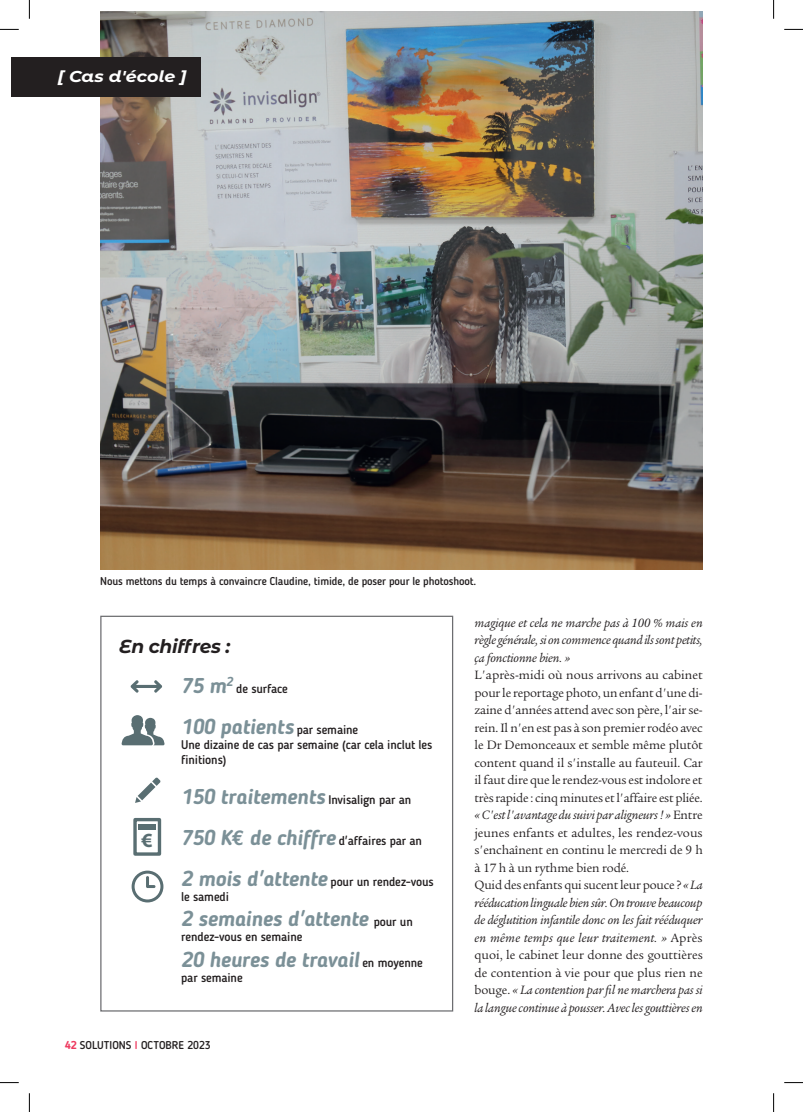
<style>
.page{position:relative;width:803px;height:1112px;background:#fff}
.page>*{position:absolute;margin:0;border:0;box-sizing:border-box;transform-origin:0 0}
.t1{font:italic 700 21.25px "Blogger Sans";letter-spacing:-.01em;color:#7b9097}
.t2{font:700 20.12px "Myriad Pro";color:#596e72}
.t3{font:italic 700 18.75px "Montserrat Alternates";letter-spacing:-.01em;color:#231f20}
.t4{font:700 18.5px "Myriad Pro";color:#596e72}
.t5{font:italic 700 15.75px "Montserrat Alternates";letter-spacing:-.005em;color:#fff;scale:1.11 1}
.t6{font:13.12px/17.5px "Legacy Serif Std";letter-spacing:-.01em;color:#231f20}
.t7{font:italic 13.12px/17.5px "Legacy Serif Std";letter-spacing:-.015em;color:#231f20;text-align:justify}
.t8{font:500 12.5px/15px "Blogger Sans";letter-spacing:-.01em;color:#231f20}
.t9{font:500 11.25px "Blogger Sans";letter-spacing:-.01em;color:#231f20}
.s1{font-style:italic}
.s2{font-weight:500;font-style:normal;font-size:12.5px;color:#231f20}
.s3{font-weight:700;font-style:italic;font-size:21.25px;color:#7b9097}
.s4{font-family:"Euro Mono";font-weight:700;font-size:21.25px;color:#7b9097}
.s5{font-weight:700;color:#ee3b60}
.s6{color:#ee3b60}
</style>
<div class="page">
<img style="left:100px;top:12px;width:603px;height:557px">
<div style="left:100px;top:615px;width:353px;height:396px;border:1px solid #6c6d70"></div>
<svg style="left:122px;top:715px;width:42px;height:30px"></svg>
<svg style="left:131px;top:870px;width:32px;height:32px"></svg>
<svg style="left:130px;top:680px;width:32px;height:12px"></svg>
<svg style="left:135px;top:777px;width:26px;height:25px"></svg>
<div style="left:133px;top:817px;width:28px;height:38px;border:3px solid #596e72"></div>
<div style="left:139px;top:823px;width:17px;height:6px;background:#596e72"></div>
<div style="left:12px;top:58px;width:189px;height:39px;background:#231f20"></div>
<svg style="left:0;top:29px;width:19px;height:1px"></svg>
<svg style="left:784px;top:29px;width:19px;height:1px"></svg>
<svg style="left:0;top:1082px;width:19px;height:1px"></svg>
<svg style="left:784px;top:1082px;width:19px;height:1px"></svg>
<svg style="left:29px;top:0;width:1px;height:19px"></svg>
<svg style="left:29px;top:1093px;width:1px;height:18px"></svg>
<svg style="left:773px;top:0;width:1px;height:19px"></svg>
<svg style="left:773px;top:1093px;width:1px;height:18px"></svg>
<p class="t5" style="left:58px;top:65px;width:118px">[ Cas d'école ]</p>
<p class="t9" style="left:100px;top:574px;width:378px">Nous mettons du temps à convaincre Claudine, timide, de poser pour le photoshoot.</p>
<p class="t7" style="left:474px;top:613px;width:230px">magique et cela ne marche pas à 100 % mais en règle générale, si on commence quand ils sont petits, ça fonctionne bien. »</p>
<p class="t6" style="left:474px;top:666px;width:230px">L'après-midi où nous arrivons au cabinet pour le reportage photo, un enfant d'une di&shy;zaine d'années attend avec son père, l'air se&shy;rein. Il n'en est pas à son premier rodéo avec le Dr Demonceaux et semble même plutôt content quand il s'installe au fauteuil. Car il faut dire que le rendez-vous est indolore et très rapide : cinq minutes et l'affaire est pliée. <span class="s1">« C'est l'avantage du suivi par aligneurs ! »</span> Entre jeunes enfants et adultes, les rendez-vous s'enchaînent en continu le mercredi de 9 h à 17 h à un rythme bien rodé.<br>Quid des enfants qui sucent leur pouce ? <span class="s1">« La rééducation linguale bien sûr. On trouve beaucoup de déglutition infantile donc on les fait rééduquer en même temps que leur traitement. »</span> Après quoi, le cabinet leur donne des gouttières de contention à vie pour que plus rien ne bouge. <span class="s1">« La contention par fil ne marchera pas si la langue continue à pousser. Avec les gouttières en</span></p>
<h3 class="t3" style="left:119px;top:632px;width:113px">En chiffres :</h3>
<h1 class="t1" style="left:181px;top:673px;width:53px">75 m<sup>2</sup></h1>
<p class="t8" style="left:236px;top:681px;width:53px">de surface</p>
<h1 class="t1" style="left:181px;top:713px;width:179px">100 patients <span class="s2">par semaine</span></h1>
<p class="t8" style="left:181px;top:736px;width:253px">Une dizaine de cas par semaine (car cela inclut les finitions)</p>
<p class="t8" style="left:181px;top:792px;width:232px"><span class="s3">150 traitements</span> Invisalign par an</p>
<p class="t8" style="left:181px;top:832px;width:242px"><span class="s3">750 K</span><span class="s4">*</span> <span class="s3">de chiffre</span> d'affaires par an</p>
<p class="t8" style="left:181px;top:873px;width:254px"><span class="s3">2 mois d'attente</span> pour un rendez-vous le samedi</p>
<h1 class="t1" style="left:181px;top:905px;width:233px">2 semaines d'attente <span class="s2">pour un</span></h1>
<p class="t8" style="left:181px;top:928px;width:123px">rendez-vous en semaine</p>
<h1 class="t1" style="left:181px;top:946px;width:243px">20 heures de travail <span class="s2">en moyenne</span></h1>
<p class="t8" style="left:181px;top:969px;width:63px">par semaine</p>
<h2 class="t2" style="left:250px;top:782px;width:13px">€</h2>
<h3 class="t4" style="left:141px;top:820px;width:12px">€</h3>
<h2 class="t2" style="left:142px;top:827px;width:13px">€</h2>
<p class="t9" style="left:65px;top:1037px;width:147px"><span class="s5">42</span> SOLUTIONS <span class="s6">I</span> OCTOBRE 2023</p>
</div>
